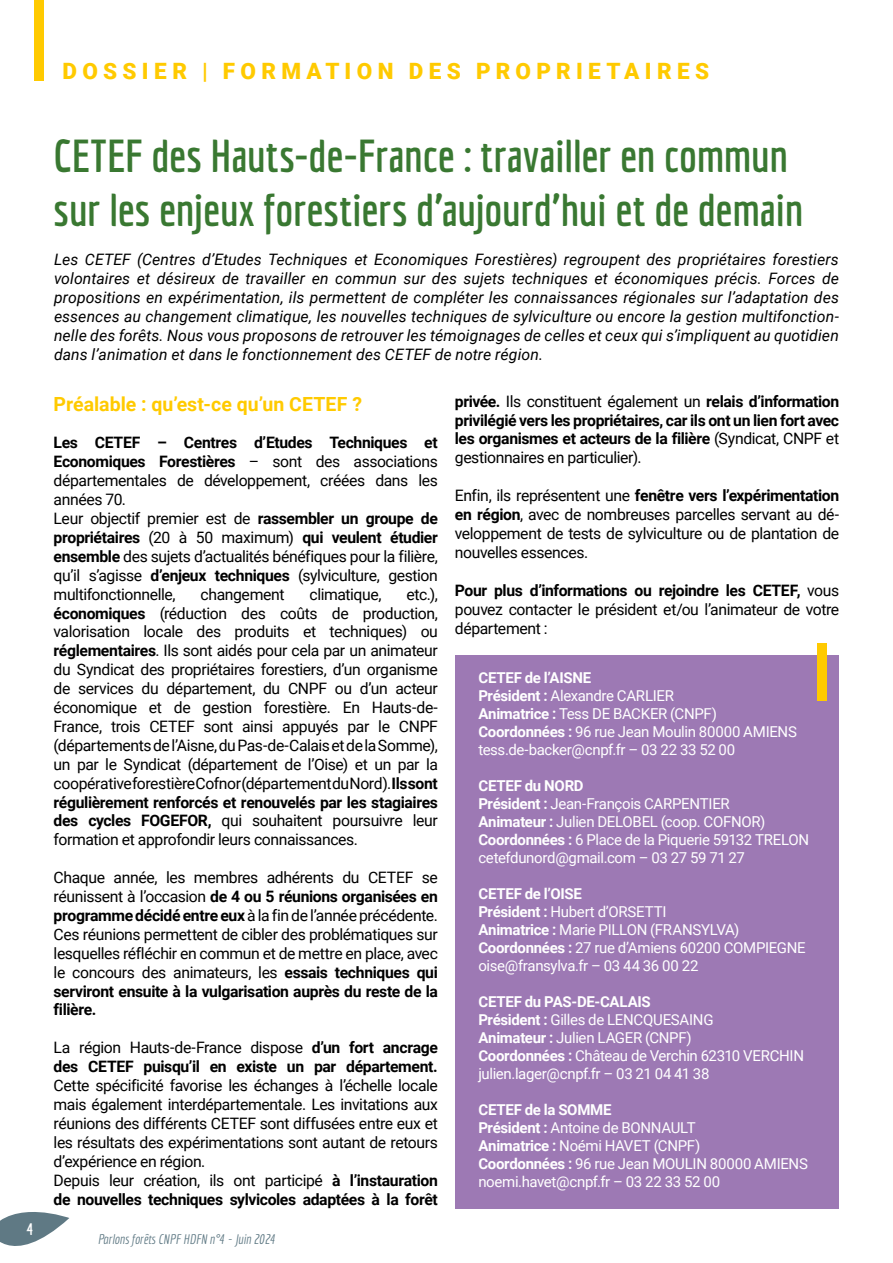
<style>
.page{position:relative;width:893px;height:1263px;background:#fff}
.page>*{position:absolute;margin:0;border:0;box-sizing:border-box;transform-origin:0 0}
.t1{font:700 45px/54px "Economica";letter-spacing:-.005em;color:#397831}
.t2{font:900 22.5px "Roboto";letter-spacing:.235em;color:#ffca00}
.t3{font:700 19.5px "Roboto";color:#ffca00}
.t4{font:700 16.5px "Economica";color:#fff}
.t5{font:15.75px/18.9px "Roboto";letter-spacing:-.025em;color:#000;text-align:justify}
.t6{font:italic 15.75px/18.9px "Roboto";letter-spacing:.005em;color:#000;text-align:justify}
.t7{font:700 15.75px/18.9px "Roboto";letter-spacing:-.025em;color:#000}
.t8{font:15px/18px "Roboto";letter-spacing:-.02em;color:#fff}
.t9{font:italic 13.5px "Economica";color:#5f7984}
.s1{font-weight:700}
.s2{font-weight:400}
</style>
<div class="page">
<div style="left:35px;top:0;width:9px;height:80px;background:#ffca00"></div>
<svg style="left:0;top:1212px;width:69px;height:34px"></svg>
<div style="left:455px;top:656px;width:384px;height:553px;background:#9d79b4"></div>
<div style="left:817px;top:643px;width:9px;height:58px;background:#ffca00"></div>
<h2 class="t2" style="left:63px;top:55px;width:648px">DOSSIER | FORMATION DES PROPRIETAIRES</h2>
<p class="t4" style="left:26px;top:1219px;width:8px">4</p>
<h1 class="t1" style="left:54px;top:128px;width:751px">CETEF des Hauts-de-France : travailler en commun sur les enjeux forestiers d’aujourd’hui et de demain</h1>
<p class="t6" style="left:54px;top:249px;width:786px">Les CETEF (Centres d’Etudes Techniques et Economiques Forestières) regroupent des propriétaires forestiers volontaires et désireux de travailler en commun sur des sujets techniques et économiques précis. Forces de propositions en expérimentation, ils permettent de compléter les connaissances régionales sur l’adaptation des essences au changement climatique, les nouvelles techniques de sylviculture ou encore la gestion multifonction&shy;nelle des forêts. Nous vous proposons de retrouver les témoignages de celles et ceux qui s’impliquent au quotidien dans l’animation et dans le fonctionnement des CETEF de notre région.</p>
<p class="t3" style="left:54px;top:390px;width:310px">Préalable : qu’est-ce qu’un CETEF ?</p>
<p class="t5" style="left:54px;top:433px;width:386px;text-align:left"><span class="s1">Les CETEF – Centres d’Etudes Techniques et Economiques Forestières</span> – sont des associations départementales de développement, créées dans les années 70.<br>Leur objectif premier est de <span class="s1">rassembler un groupe de propriétaires</span> (20 à 50 maximum) <span class="s1">qui veulent étudier ensemble</span> des sujets d’actualités bénéfiques pour la filière, qu’il s’agisse <span class="s1">d’enjeux techniques</span> (sylviculture, gestion multifonctionnelle,</p>
<p class="t5" style="left:54px;top:584px;width:386px;text-indent:353px">etc.), <span class="s1">économiques</span> (réduction des coûts de production, valorisation locale des produits et techniques) ou <span class="s1">réglementaires</span>. Ils sont aidés pour cela par un animateur du Syndicat des propriétaires forestiers, d’un organisme de services du département, du CNPF ou d’un acteur économique et de gestion forestière. En Hauts-de-France, trois CETEF sont ainsi appuyés par le CNPF (départements de l’Aisne, du Pas-de-Calais et de la Somme), un par le Syndicat (département de l’Oise) et un par la coopérative forestière Cofnor (département du Nord). <span class="s1">Ils sont régulièrement renforcés et renouvelés par les stagiaires des cycles FOGEFOR,</span> qui souhaitent poursuivre leur formation et approfondir leurs connaissances.</p>
<p class="t5" style="left:54px;top:867px;width:386px">Chaque année, les membres adhérents du CETEF se réunissent à l’occasion <span class="s1">de 4 ou 5 réunions organisées en programme décidé entre eux</span> à la fin de l’année précédente.<br>Ces réunions permettent de cibler des problématiques sur lesquelles réfléchir en commun et de mettre en place, avec le concours des animateurs, les <span class="s1">essais techniques qui serviront ensuite à la vulgarisation auprès du reste de la filière.</span></p>
<p class="t7" style="left:54px;top:1038px;width:386px"><span class="s2">La région Hauts-de-France dispose</span> d’un fort ancrage des CETEF puisqu’il en existe un par département.</p>
<p class="t5" style="left:54px;top:1075px;width:386px;text-align:left">Cette spécificité favorise les échanges à l’échelle locale mais également interdépartementale. Les invitations aux réunions des différents CETEF sont diffusées entre eux et les résultats des expérimentations sont autant de retours d’expérience en région.<br>Depuis leur création, ils ont participé <span class="s1">à l’instauration de nouvelles techniques sylvicoles adaptées à la forêt</span></p>
<p class="t5" style="left:201px;top:584px;width:86px">changement</p>
<p class="t5" style="left:309px;top:584px;width:74px">climatique,</p>
<p class="t9" style="left:98px;top:1231px;width:180px">Parlons forêts CNPF HDFN n°4 - Juin 2024</p>
<p class="t7" style="left:455px;top:391px;width:386px;text-align:justify">privée. <span class="s2">Ils constituent également un</span> relais d’information privilégié vers les propriétaires, car ils ont un lien fort avec les organismes et acteurs de la filière <span class="s2">(Syndicat, CNPF et gestionnaires en particulier).</span></p>
<p class="t5" style="left:455px;top:485px;width:386px">Enfin, ils représentent une <span class="s1">fenêtre vers l’expérimentation en région</span>, avec de nombreuses parcelles servant au dé&shy;veloppement de tests de sylviculture ou de plantation de nouvelles essences.</p>
<p class="t5" style="left:455px;top:580px;width:386px"><span class="s1">Pour plus d’informations ou rejoindre les CETEF,</span> vous pouvez contacter le président et/ou l’animateur de votre département :</p>
<p class="t8" style="left:478px;top:668px;width:320px"><span class="s1">CETEF de l’AISNE<br>Président :</span> Alexandre CARLIER<br><span class="s1">Animatrice :</span> Tess DE BACKER (CNPF)<br><span class="s1">Coordonnées :</span> 96 rue Jean Moulin 80000 AMIENS tess.de-backer@cnpf.fr – 03 22 33 52 00</p>
<p class="t8" style="left:478px;top:776px;width:332px"><span class="s1">CETEF du NORD<br>Président :</span> Jean-François CARPENTIER<br><span class="s1">Animateur :</span> Julien DELOBEL (coop. COFNOR)<br><span class="s1">Coordonnées :</span> 6 Place de la Piquerie 59132 TRELON cetefdunord@gmail.com – 03 27 59 71 27</p>
<p class="t8" style="left:478px;top:884px;width:329px"><span class="s1">CETEF de l’OISE<br>Président :</span> Hubert d’ORSETTI<br><span class="s1">Animatrice :</span> Marie PILLON (FRANSYLVA)<br><span class="s1">Coordonnées :</span> 27 rue d’Amiens 60200 COMPIEGNE oise@fransylva.fr – 03 44 36 00 22</p>
<p class="t8" style="left:478px;top:992px;width:327px"><span class="s1">CETEF du PAS-DE-CALAIS<br>Président :</span> Gilles de LENCQUESAING<br><span class="s1">Animateur :</span> Julien LAGER (CNPF)<br><span class="s1">Coordonnées :</span> Château de Verchin 62310 VERCHIN julien.lager@cnpf.fr – 03 21 04 41 38</p>
<p class="t8" style="left:478px;top:1100px;width:331px"><span class="s1">CETEF de la SOMME<br>Président :</span> Antoine de BONNAULT<br><span class="s1">Animatrice :</span> Noémi HAVET (CNPF)<br><span class="s1">Coordonnées :</span> 96 rue Jean MOULIN 80000 AMIENS noemi.havet@cnpf.fr – 03 22 33 52 00</p>
</div>
